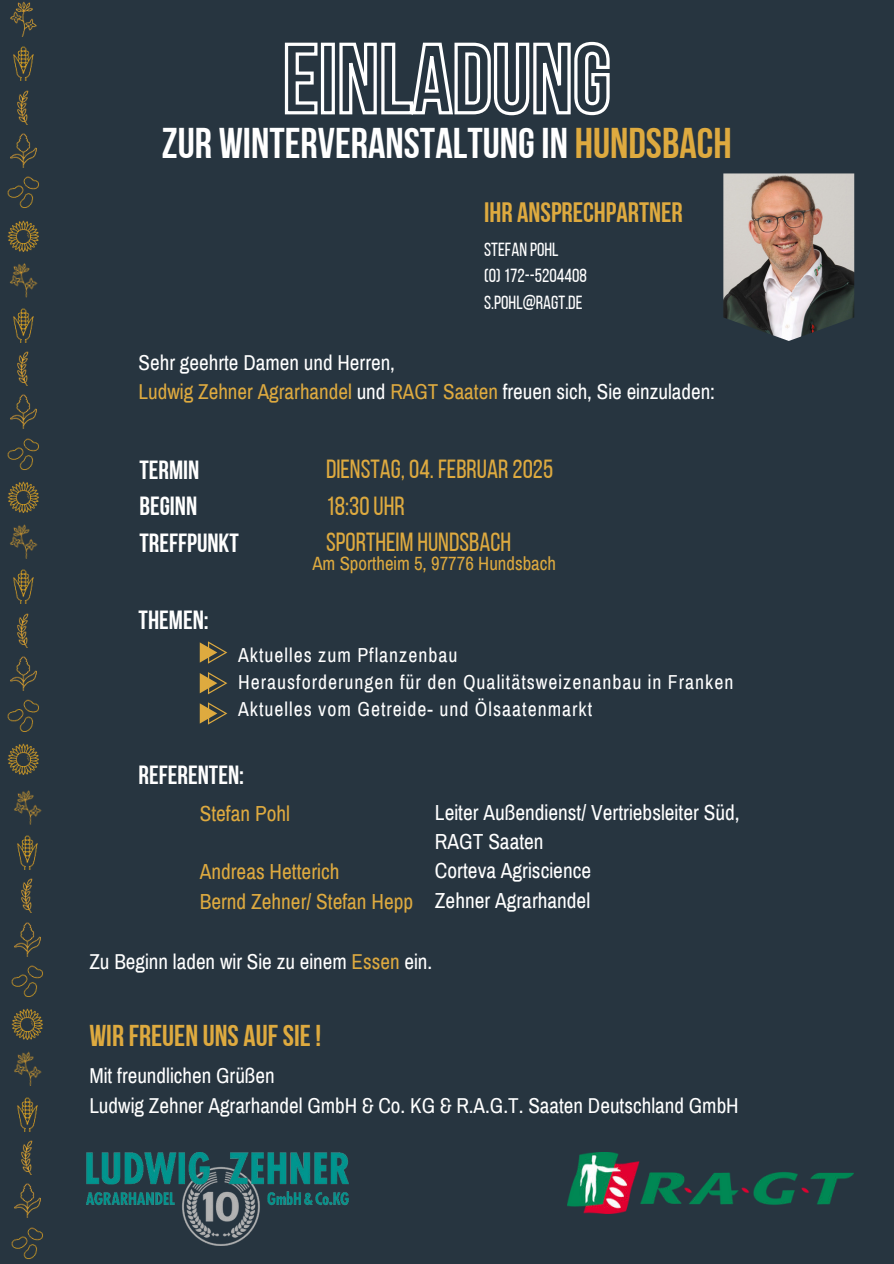
<style>
.page{position:relative;width:894px;height:1264px;background:#fff}
.page>*{position:absolute;margin:0;border:0;box-sizing:border-box;transform-origin:0 0}
.t1{font:42.9px "Bebas Neue Cyrillic";color:#fff}
.t2{font:30px "Bebas Neue Cyrillic";color:#deaa3f}
.t3{font:28.05px "Bebas Neue Cyrillic";color:#deaa3f}
.t4{font:26.25px/36.2px "Bebas Neue";color:#deaa3f}
.t5{font:26.25px/36.6px "Bebas Neue Cyrillic";color:#fff}
.t6{font:21.3px/29.2px "Archivo Narrow";color:#fff}
.t7{font:21.3px/29.2px "Archivo Narrow";color:#deaa3f}
.t8{font:21px/29.2px "Archivo Narrow";color:#fff}
.t9{font:19.8px/27px "Archivo Narrow";letter-spacing:.05em;color:#fff}
.t10{font:18.9px/26.2px "Bebas Neue";color:#fff}
.t11{font:18.75px "Archivo Narrow";color:#deaa3f}
.s1{color:#deaa3f}
</style>
<div class="page">
<div style="left:0;top:0;width:893px;height:1263px;background:#273540"></div>
<img style="left:723px;top:173px;width:131px;height:168px">
<svg style="left:200px;top:641px;width:27px;height:22px"></svg>
<svg style="left:200px;top:672px;width:27px;height:22px"></svg>
<img style="left:7px;top:743px;width:32px;height:32px">
<img style="left:7px;top:699px;width:32px;height:33px">
<img style="left:10px;top:656px;width:27px;height:34px">
<img style="left:17px;top:613px;width:12px;height:34px">
<img style="left:13px;top:569px;width:21px;height:35px">
<img style="left:10px;top:524px;width:28px;height:35px">
<img style="left:7px;top:481px;width:32px;height:32px">
<img style="left:7px;top:438px;width:32px;height:32px">
<img style="left:10px;top:394px;width:27px;height:35px">
<img style="left:17px;top:351px;width:12px;height:34px">
<img style="left:13px;top:308px;width:21px;height:34px">
<img style="left:10px;top:263px;width:28px;height:35px">
<img style="left:7px;top:220px;width:32px;height:32px">
<img style="left:7px;top:176px;width:32px;height:32px">
<img style="left:10px;top:133px;width:27px;height:35px">
<img style="left:17px;top:90px;width:12px;height:34px">
<img style="left:13px;top:46px;width:21px;height:35px">
<img style="left:10px;top:1px;width:27px;height:35px">
<img style="left:14px;top:1183px;width:27px;height:34px">
<img style="left:21px;top:1140px;width:12px;height:34px">
<img style="left:17px;top:1097px;width:21px;height:34px">
<img style="left:14px;top:1051px;width:28px;height:35px">
<img style="left:11px;top:1008px;width:32px;height:32px">
<img style="left:11px;top:965px;width:32px;height:32px">
<img style="left:14px;top:922px;width:27px;height:34px">
<img style="left:21px;top:878px;width:12px;height:34px">
<img style="left:17px;top:835px;width:21px;height:34px">
<img style="left:14px;top:790px;width:28px;height:35px">
<img style="left:11px;top:1227px;width:32px;height:32px">
<img style="left:567px;top:1152px;width:286px;height:61px">
<svg style="left:200px;top:702px;width:27px;height:22px"></svg>
<img style="left:87px;top:1152px;width:261px;height:93px">
<svg style="left:284px;top:41px;width:326px;height:75px"></svg>
<h1 class="t1" style="left:162px;top:120px;width:571px">ZUR WINTERVERANSTALTUNG IN <span class="s1">HUNDSBACH</span></h1>
<h3 class="t3" style="left:484px;top:197px;width:200px">IHR ANSPRECHPARTNER</h3>
<p class="t10" style="left:484px;top:236px;width:104px">STEFAN POHL<br>(0) 172--5204408<br>S.POHL@RAGT.DE</p>
<p class="t8" style="left:139px;top:348px;width:577px">Sehr geehrte Damen und Herren,<br><span class="s1">Ludwig Zehner Agrarhandel</span> und <span class="s1">RAGT Saaten</span> freuen sich, Sie einzuladen:</p>
<p class="t5" style="left:139px;top:451px;width:101px">TERMIN<br>BEGINN<br>TREFFPUNKT</p>
<p class="t4" style="left:326px;top:451px;width:228px">DIENSTAG, 04. FEBRUAR 2025<br>18:30 UHR<br>SPORTHEIM HUNDSBACH</p>
<p class="t11" style="left:312px;top:552px;width:245px">Am Sportheim 5, 97776 Hundsbach</p>
<p class="t5" style="left:139px;top:601px;width:72px">THEMEN:</p>
<p class="t9" style="left:238px;top:642px;width:496px">Aktuelles zum Pflanzenbau<br>Herausforderungen für den Qualitätsweizenanbau in Franken<br>Aktuelles vom Getreide- und Ölsaatenmarkt</p>
<p class="t5" style="left:139px;top:756px;width:107px">REFERENTEN:</p>
<p class="t7" style="left:200px;top:799px;width:92px">Stefan Pohl</p>
<p class="t7" style="left:200px;top:857px;width:215px">Andreas Hetterich<br>Bernd Zehner/ Stefan Hepp</p>
<p class="t6" style="left:435px;top:798px;width:306px">Leiter Außendienst/ Vertriebsleiter Süd,<br>RAGT Saaten<br>Corteva Agriscience<br>Zehner Agrarhandel</p>
<p class="t8" style="left:89px;top:947px;width:344px">Zu Beginn laden wir Sie zu einem <span class="s1">Essen</span> ein.</p>
<h2 class="t2" style="left:89px;top:1018px;width:233px">WIR FREUEN UNS AUF SIE !</h2>
<p class="t8" style="left:89px;top:1061px;width:650px">Mit freundlichen Grüßen<br>Ludwig Zehner Agrarhandel GmbH &amp; Co. KG &amp; R.A.G.T. Saaten Deutschland GmbH</p>
</div>
